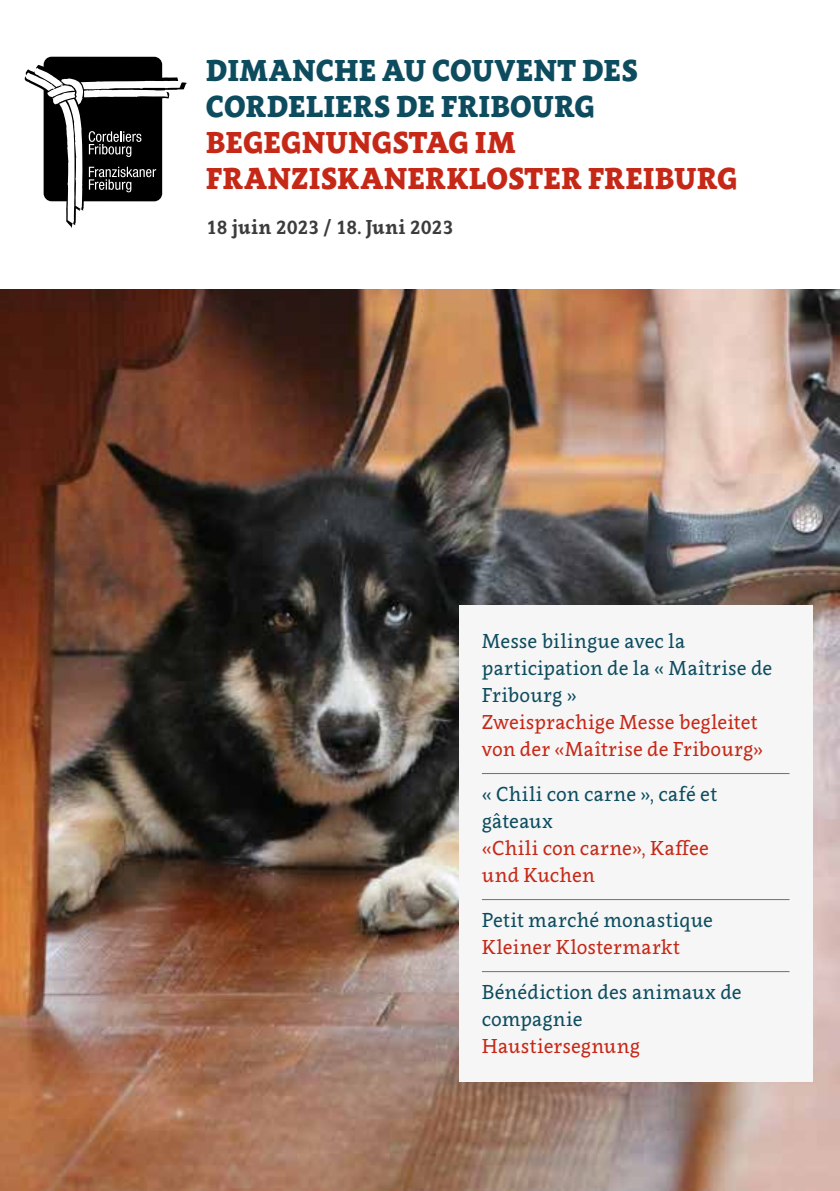
<style>
.page{position:relative;width:840px;height:1191px;background:#fff}
.page>*{position:absolute;margin:0;border:0;box-sizing:border-box;transform-origin:0 0}
.t1{font:900 30px/36px "Clavo";letter-spacing:.01em;color:#c62817;scale:.94 1}
.t2{font:900 30px/36px "Clavo";letter-spacing:.005em;color:#0d4c5f;scale:.94 1}
.t3{font:20px/27px "Clavo";letter-spacing:.005em;color:#0d4c5f;scale:.94 1}
.t4{font:20px/27px "Clavo";letter-spacing:.005em;color:#c62817;scale:.94 1}
.t5{font:700 20px "Clavo";letter-spacing:-.04em;color:#3c3c3b;scale:.94 1}
</style>
<div class="page">
<div style="left:44px;top:57px;width:118px;height:144px;background:#000;border-radius:8px"></div>
<svg style="left:24px;top:65px;width:163px;height:163px"></svg>
<img style="left:0;top:289px;width:839px;height:902px">
<div style="left:459px;top:605px;width:352px;height:476px;background:#f6f6f6"></div>
<hr style="left:481px;top:773px;width:308px;height:1px;background:#706f6f">
<hr style="left:481px;top:899px;width:308px;height:1px;background:#706f6f">
<hr style="left:481px;top:971px;width:308px;height:1px;background:#706f6f">
<h1 class="t2" style="left:206px;top:51px;width:461px">DIMANCHE AU COUVENT DES<br>CORDELIERS DE FRIBOURG</h1>
<h1 class="t1" style="left:206px;top:123px;width:566px">BEGEGNUNGSTAG IM<br>FRANZISKANERKLOSTER FREIBURG</h1>
<p class="t5" style="left:206px;top:213px;width:265px">18 juin 2023 / 18. Juni 2023</p>
<p class="t3" style="left:481px;top:627px;width:310px">Messe bilingue avec la participation de la « Maîtrise de<br>Fribourg »</p>
<p class="t4" style="left:481px;top:708px;width:301px">Zweisprachige Messe begleitet von der «Maîtrise de Fribourg»</p>
<p class="t3" style="left:481px;top:780px;width:252px">« Chili con carne », café et gâteaux</p>
<p class="t4" style="left:481px;top:834px;width:243px">«Chili con carne», Kaffee und Kuchen</p>
<p class="t3" style="left:481px;top:906px;width:247px">Petit marché monastique</p>
<p class="t4" style="left:481px;top:933px;width:212px">Kleiner Klostermarkt</p>
<p class="t3" style="left:481px;top:978px;width:278px">Bénédiction des animaux de compagnie</p>
<p class="t4" style="left:481px;top:1032px;width:170px">Haustiersegnung</p>
</div>
